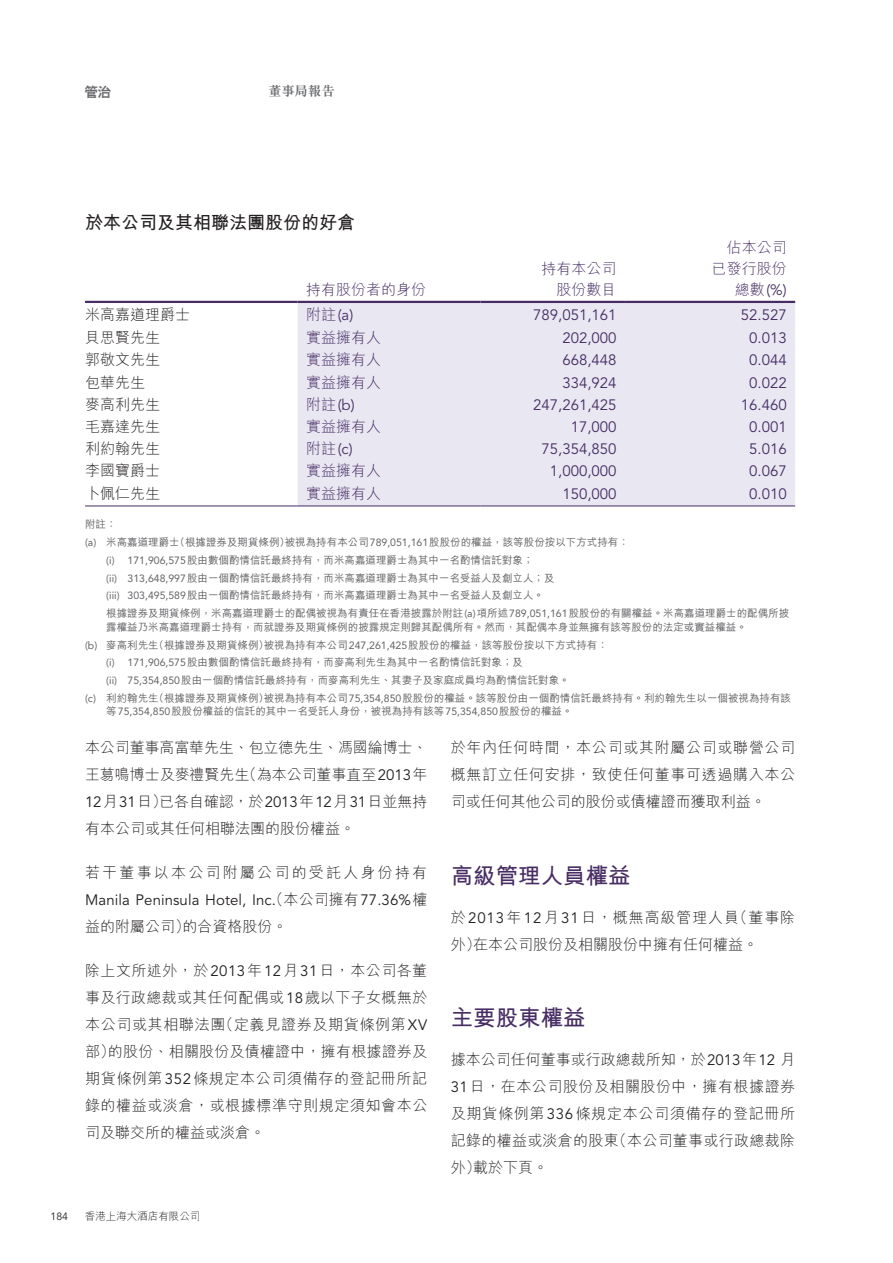
<style>
.page{position:relative;width:893px;height:1263px;background:#fff}
.page>*{position:absolute;margin:0;border:0;box-sizing:border-box;transform-origin:0 0}
.C_Heading{font:700 22.5px "M Hei HK";color:#472d63}
.C_Subhead{font:700 18px "M Hei HK";color:#231f20}
.C_Body{font:300 15px/27px "M Hei HK";letter-spacing:.02em;color:#231f20;text-align:justify}
._04E_Body{font:15px "Avenir";color:#472d63}
._04E_Body-2{font:300 15px/21px "M Hei HK";color:#472d63;text-align:right}
._04E_Body-3{font:300 15px "M Hei HK";color:#231f20}
.C_Body-2{font:300 15px/27px "M Hei HK";color:#231f20}
.t1{font:700 13.5px "M Sung HK";letter-spacing:-.01em;color:#6c6d70}
.t2{font:800 13.5px "C Hei 2 HK";color:#6c6d70}
.C_Note{font:500 10.5px/13.5px "M Hei HK";color:#636366}
.t3{font:300 10.5px "M Hei HK";color:#231f20}
.t4{font:10.5px "Avenir";color:#231f20}
.s1{font-family:"Avenir";font-weight:400}
.s2{font-family:"M Hei HK";font-weight:300}
</style>
<div class="page">
<div style="left:298px;top:303px;width:497px;height:203px;background:#e8e7f2"></div>
<hr style="left:85px;top:301px;width:213px;height:2px;background:#472d63">
<hr style="left:298px;top:301px;width:182px;height:2px;background:#472d63">
<hr style="left:480px;top:301px;width:145px;height:2px;background:#472d63">
<hr style="left:625px;top:301px;width:170px;height:2px;background:#472d63">
<hr style="left:85px;top:506px;width:213px;height:1px;background:#472d63">
<hr style="left:298px;top:506px;width:182px;height:1px;background:#472d63">
<hr style="left:480px;top:506px;width:145px;height:1px;background:#472d63">
<hr style="left:625px;top:506px;width:170px;height:1px;background:#472d63">
<p class="t2" style="left:84px;top:83px;width:28px">管治</p>
<p class="t1" style="left:268px;top:82px;width:68px">董事局報告</p>
<p class="C_Subhead" style="left:85px;top:209px;width:271px">於本公司及其相聯法團股份的好倉</p>
<p class="_04E_Body-2" style="left:306px;top:278px;width:121px">持有股份者的身份</p>
<p class="_04E_Body-2" style="left:542px;top:257px;width:76px">持有本公司股份數目</p>
<p class="_04E_Body-2" style="left:712px;top:236px;width:77px">佔本公司已發行股份總數<span class="s1">(%)</span></p>
<p class="_04E_Body-3" style="left:85px;top:304px;width:106px">米高嘉道理爵士</p>
<p class="_04E_Body" style="left:306px;top:307px;width:49px"><span class="s2">附註</span>(a)</p>
<p class="_04E_Body" style="left:533px;top:307px;width:85px">789,051,161</p>
<p class="_04E_Body" style="left:741px;top:307px;width:47px">52.527</p>
<p class="_04E_Body-3" style="left:85px;top:327px;width:76px">貝思賢先生</p>
<p class="_04E_Body-2" style="left:306px;top:327px;width:76px">實益擁有人</p>
<p class="_04E_Body" style="left:562px;top:330px;width:56px">202,000</p>
<p class="_04E_Body" style="left:749px;top:330px;width:39px">0.013</p>
<p class="_04E_Body-3" style="left:85px;top:349px;width:76px">郭敬文先生</p>
<p class="_04E_Body-2" style="left:306px;top:349px;width:76px">實益擁有人</p>
<p class="_04E_Body" style="left:562px;top:352px;width:56px">668,448</p>
<p class="_04E_Body" style="left:749px;top:352px;width:39px">0.044</p>
<p class="_04E_Body-3" style="left:85px;top:371px;width:61px">包華先生</p>
<p class="_04E_Body-2" style="left:306px;top:371px;width:76px">實益擁有人</p>
<p class="_04E_Body" style="left:562px;top:374px;width:56px">334,924</p>
<p class="_04E_Body" style="left:749px;top:374px;width:39px">0.022</p>
<p class="_04E_Body-3" style="left:85px;top:394px;width:76px">麥高利先生</p>
<p class="_04E_Body" style="left:306px;top:396px;width:50px"><span class="s2">附註</span>(b)</p>
<p class="_04E_Body" style="left:533px;top:396px;width:85px">247,261,425</p>
<p class="_04E_Body" style="left:741px;top:396px;width:47px">16.460</p>
<p class="_04E_Body-3" style="left:85px;top:416px;width:76px">毛嘉達先生</p>
<p class="_04E_Body-2" style="left:306px;top:415px;width:76px">實益擁有人</p>
<p class="_04E_Body" style="left:571px;top:418px;width:47px">17,000</p>
<p class="_04E_Body" style="left:749px;top:418px;width:39px">0.001</p>
<p class="_04E_Body-3" style="left:85px;top:438px;width:76px">利約翰先生</p>
<p class="_04E_Body" style="left:306px;top:440px;width:48px"><span class="s2">附註</span>(c)</p>
<p class="_04E_Body" style="left:541px;top:440px;width:77px">75,354,850</p>
<p class="_04E_Body" style="left:749px;top:440px;width:39px">5.016</p>
<p class="_04E_Body-3" style="left:85px;top:460px;width:76px">李國寶爵士</p>
<p class="_04E_Body-2" style="left:306px;top:459px;width:76px">實益擁有人</p>
<p class="_04E_Body" style="left:550px;top:462px;width:68px">1,000,000</p>
<p class="_04E_Body" style="left:749px;top:462px;width:39px">0.067</p>
<p class="_04E_Body-3" style="left:85px;top:483px;width:76px">卜佩仁先生</p>
<p class="_04E_Body-2" style="left:306px;top:482px;width:76px">實益擁有人</p>
<p class="_04E_Body" style="left:562px;top:485px;width:56px">150,000</p>
<p class="_04E_Body" style="left:749px;top:485px;width:39px">0.010</p>
<p class="C_Note" style="left:85px;top:517px;width:33px">附註：</p>
<p class="C_Note" style="left:85px;top:535px;width:545px"><span class="s1">(a)</span> 米高嘉道理爵士（根據證券及期貨條例）被視為持有本公司<span class="s1">789,051,161</span>股股份的權益，該等股份按以下方式持有：</p>
<p class="C_Note" style="left:106px;top:553px;width:429px"><span class="s1">(i) 171,906,575</span>股由數個酌情信託最終持有，而米高嘉道理爵士為其中一名酌情信託對象；</p>
<p class="C_Note" style="left:106px;top:570px;width:450px"><span class="s1">(ii) 313,648,997</span>股由一個酌情信託最終持有，而米高嘉道理爵士為其中一名受益人及創立人；及</p>
<p class="C_Note" style="left:106px;top:588px;width:439px"><span class="s1">(iii) 303,495,589</span>股由一個酌情信託最終持有，而米高嘉道理爵士為其中一名受益人及創立人。</p>
<p class="C_Note" style="left:106px;top:606px;width:684px">根據證券及期貨條例，米高嘉道理爵士的配偶被視為有責任在香港披露於附註<span class="s1">(a)</span>項所述<span class="s1">789,051,161</span>股股份的有關權益。米高嘉道理爵士的配偶所披露權益乃米高嘉道理爵士持有，而就證券及期貨條例的披露規定則歸其配偶所有。然而，其配偶本身並無擁有該等股份的法定或實益權益。</p>
<p class="C_Note" style="left:85px;top:637px;width:524px"><span class="s1">(b)</span> 麥高利先生（根據證券及期貨條例）被視為持有本公司<span class="s1">247,261,425</span>股股份的權益，該等股份按以下方式持有：</p>
<p class="C_Note" style="left:106px;top:655px;width:418px"><span class="s1">(i) 171,906,575</span>股由數個酌情信託最終持有，而麥高利先生為其中一名酌情信託對象；及</p>
<p class="C_Note" style="left:106px;top:673px;width:465px"><span class="s1">(ii) 75,354,850</span>股由一個酌情信託最終持有，而麥高利先生、其妻子及家庭成員均為酌情信託對象。</p>
<p class="C_Note" style="left:106px;top:690px;width:686px;text-indent:-21px"><span class="s1">(c)</span> 利約翰先生（根據證券及期貨條例）被視為持有本公司<span class="s1">75,354,850</span>股股份的權益。該等股份由一個酌情信託最終持有。利約翰先生以一個被視為持有該等<span class="s1">75,354,850</span>股股份權益的信託的其中一名受託人身份，被視為持有該等<span class="s1">75,354,850</span>股股份的權益。</p>
<p class="C_Body" style="left:85px;top:734px;width:344px">本公司董事高富華先生、包立德先生、馮國綸博士、王䓪鳴博士及麥禮賢先生（為本公司董事直至<span class="s1">2013</span>年<span class="s1">12</span>月<span class="s1">31</span>日）已各自確認，於<span class="s1">2013</span>年<span class="s1">12</span>月<span class="s1">31</span>日並無持有本公司或其任何相聯法團的股份權益。</p>
<p class="C_Body" style="left:85px;top:859px;width:344px">若干董事以本公司附屬公司的受託人身份持有<span class="s1">Manila Peninsula Hotel, Inc</span>（<span class="s1">.</span> 本公司擁有<span class="s1">77.36%</span>權益的附屬公司）的合資格股份。</p>
<p class="C_Body" style="left:85px;top:957px;width:344px">除上文所述外，於<span class="s1">2013</span>年<span class="s1">12</span>月<span class="s1">31</span>日，本公司各董事及行政總裁或其任何配偶或<span class="s1">18</span>歲以下子女概無於本公司或其相聯法團（定義見證券及期貨條例第<span class="s1">XV</span>部）的股份、相關股份及債權證中，擁有根據證券及期貨條例第<span class="s1">352</span>條規定本公司須備存的登記冊所記錄的權益或淡倉，或根據標準守則規定須知會本公司及聯交所的權益或淡倉。</p>
<p class="C_Body" style="left:451px;top:734px;width:346px">於年內任何時間，本公司或其附屬公司或聯營公司概無訂立任何安排，致使任何董事可透過購入本公司或任何其他公司的股份或債權證而獲取利益。</p>
<p class="C_Heading" style="left:451px;top:859px;width:181px">高級管理人員權益</p>
<p class="C_Body-2" style="left:451px;top:903px;width:346px">於<span class="s1">2013</span>年<span class="s1">12</span>月<span class="s1">31</span>日，概無高級管理人員（董事除外）在本公司股份及相關股份中擁有任何權益。</p>
<p class="C_Heading" style="left:451px;top:1001px;width:136px">主要股東權益</p>
<p class="C_Body" style="left:451px;top:1045px;width:346px">據本公司任何董事或行政總裁所知，於<span class="s1">2013</span>年<span class="s1">12</span> 月<span class="s1">31</span>日，在本公司股份及相關股份中，擁有根據證券及期貨條例第<span class="s1">336</span>條規定本公司須備存的登記冊所記錄的權益或淡倉的股東（本公司董事或行政總裁除外）載於下頁。</p>
<p class="t4" style="left:51px;top:1211px;width:19px">184</p>
<p class="t3" style="left:85px;top:1209px;width:117px">香港上海大酒店有限公司</p>
</div>
